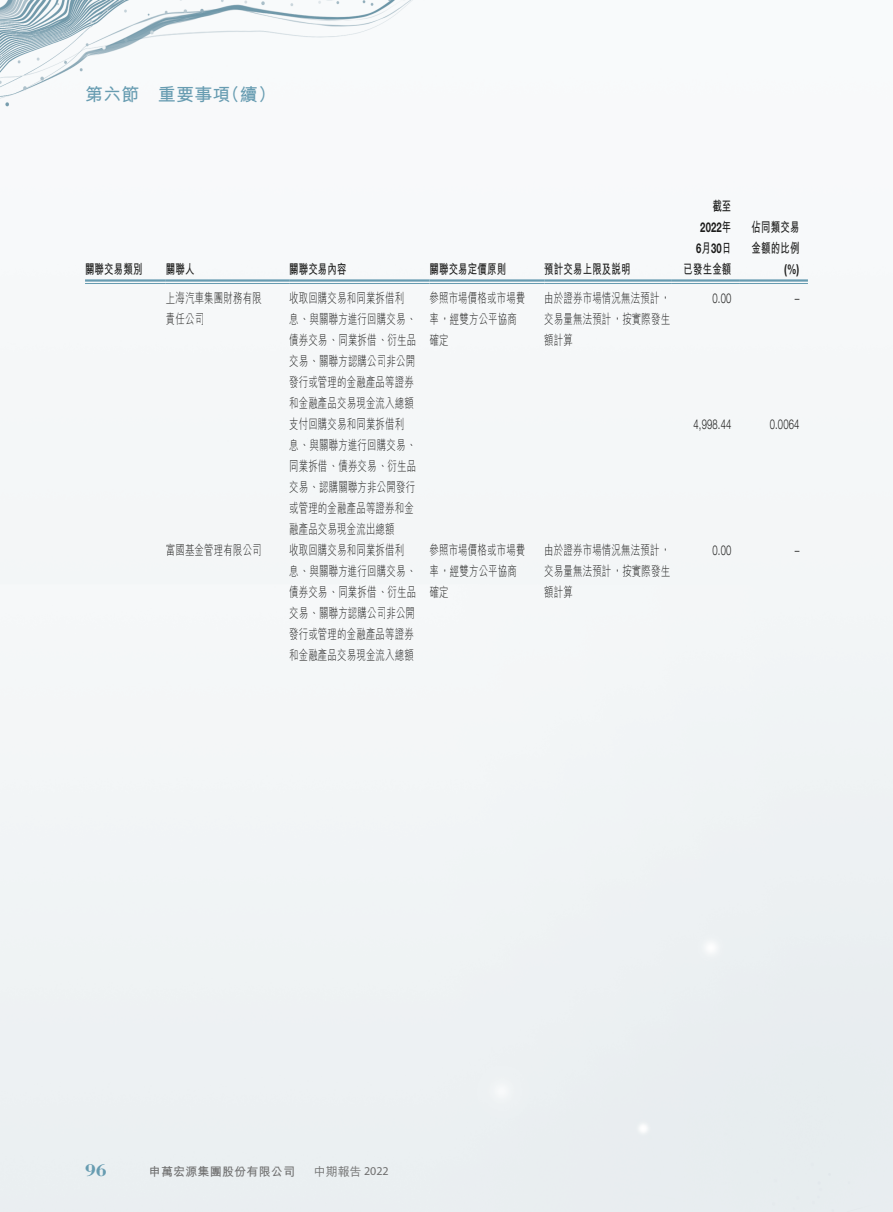
<style>
.page{position:relative;width:893px;height:1212px;background:#fff}
.page>*{position:absolute;margin:0;border:0;box-sizing:border-box;transform-origin:0 0}
.t1{font:700 18px "M Hei HK";letter-spacing:.01em;color:#679cb1}
.t2{font:700 18px "Bodoni Std";color:#679cb1}
.t3{font:300 13.5px/21px "M Hei HK";letter-spacing:.015em;color:#1c1c1b;scale:.7 1}
.t4{font:700 13.5px/21px "M Hei HK";letter-spacing:.015em;color:#1c1c1b;scale:.7 1}
.t5{font:300 13.5px "Helvetica Neue LT Std";letter-spacing:.015em;color:#1c1c1b;scale:.7 1}
.t6{font:700 13.5px/21px "Helvetica Neue LT Std";letter-spacing:.015em;color:#1c1c1b;text-align:center;scale:.7 1}
.t7{font:700 12px "M Hei HK";letter-spacing:.015em;color:#6f6f6f}
.t8{font:500 12px "M Hei HK";color:#6f6f6f}
.s1{font-family:"M Hei HK"}
.s2{font-family:"Myriad Pro";font-weight:400}
</style>
<div class="page">
<img style="left:0;top:0;width:893px;height:1212px">
<hr style="left:85px;top:279px;width:81px;height:3px;background:#679cb1">
<hr style="left:85px;top:283px;width:81px;height:1px;background:#679cb1">
<hr style="left:166px;top:279px;width:123px;height:3px;background:#679cb1">
<hr style="left:166px;top:283px;width:123px;height:1px;background:#679cb1">
<hr style="left:289px;top:279px;width:140px;height:3px;background:#679cb1">
<hr style="left:289px;top:283px;width:140px;height:1px;background:#679cb1">
<hr style="left:429px;top:279px;width:115px;height:3px;background:#679cb1">
<hr style="left:429px;top:283px;width:115px;height:1px;background:#679cb1">
<hr style="left:544px;top:279px;width:128px;height:3px;background:#679cb1">
<hr style="left:544px;top:283px;width:128px;height:1px;background:#679cb1">
<hr style="left:672px;top:279px;width:68px;height:3px;background:#679cb1">
<hr style="left:672px;top:283px;width:68px;height:1px;background:#679cb1">
<hr style="left:740px;top:279px;width:68px;height:3px;background:#679cb1">
<hr style="left:740px;top:283px;width:68px;height:1px;background:#679cb1">
<h1 class="t1" style="left:85px;top:81px;width:193px">第六節 重要事項（續）</h1>
<p class="t4" style="left:85px;top:257px;width:84px">關聯交易類別</p>
<p class="t4" style="left:166px;top:257px;width:42px">關聯人</p>
<p class="t4" style="left:289px;top:257px;width:84px">關聯交易內容</p>
<p class="t4" style="left:429px;top:257px;width:111px">關聯交易定價原則</p>
<p class="t4" style="left:544px;top:257px;width:125px">預計交易上限及說明</p>
<p class="t4" style="left:712px;top:194px;width:29px">截至</p>
<p class="t6" style="left:696px;top:216px;width:52px">2022<span class="s1">年<br></span>6<span class="s1">月</span>30<span class="s1">日</span></p>
<p class="t4" style="left:683px;top:257px;width:70px">已發生金額</p>
<p class="t4" style="left:751px;top:215px;width:70px">佔同類交易金額的比例</p>
<p class="t6" style="left:784px;top:258px;width:23px">(%)</p>
<p class="t3" style="left:166px;top:287px;width:139px">上海汽車集團財務有限責任公司</p>
<p class="t3" style="left:289px;top:287px;width:183px">收取回購交易和同業拆借利息、與關聯方進行回購交易、債券交易、同業拆借、衍生品交易、關聯方認購公司非公開發行或管理的金融產品等證券和金融產品交易現金流入總額</p>
<p class="t3" style="left:429px;top:287px;width:139px">參照市場價格或市場費率，經雙方公平協商確定</p>
<p class="t3" style="left:544px;top:287px;width:181px;text-align:justify">由於證券市場情況無法預計，交易量無法預計，按實際發生額計算</p>
<p class="t5" style="left:712px;top:290px;width:28px">0.00</p>
<p class="t5" style="left:795px;top:290px;width:8px">–</p>
<p class="t3" style="left:289px;top:413px;width:183px">支付回購交易和同業拆借利息、與關聯方進行回購交易、同業拆借、債券交易、衍生品交易、認購關聯方非公開發行或管理的金融產品等證券和金融產品交易現金流出總額</p>
<p class="t5" style="left:693px;top:416px;width:56px">4,998.44</p>
<p class="t5" style="left:770px;top:416px;width:44px">0.0064</p>
<p class="t3" style="left:166px;top:539px;width:139px">富國基金管理有限公司</p>
<p class="t3" style="left:289px;top:539px;width:183px">收取回購交易和同業拆借利息、與關聯方進行回購交易、債券交易、同業拆借、衍生品交易、關聯方認購公司非公開發行或管理的金融產品等證券和金融產品交易現金流入總額</p>
<p class="t3" style="left:429px;top:539px;width:139px">參照市場價格或市場費率，經雙方公平協商確定</p>
<p class="t3" style="left:544px;top:539px;width:181px;text-align:justify">由於證券市場情況無法預計，交易量無法預計，按實際發生額計算</p>
<p class="t5" style="left:712px;top:542px;width:28px">0.00</p>
<p class="t5" style="left:795px;top:542px;width:8px">–</p>
<h1 class="t2" style="left:85px;top:1159px;width:23px">96</h1>
<p class="t7" style="left:149px;top:1162px;width:148px">申萬宏源集團股份有限公司</p>
<p class="t8" style="left:314px;top:1162px;width:76px">中期報告 <span class="s2">2022</span></p>
</div>
